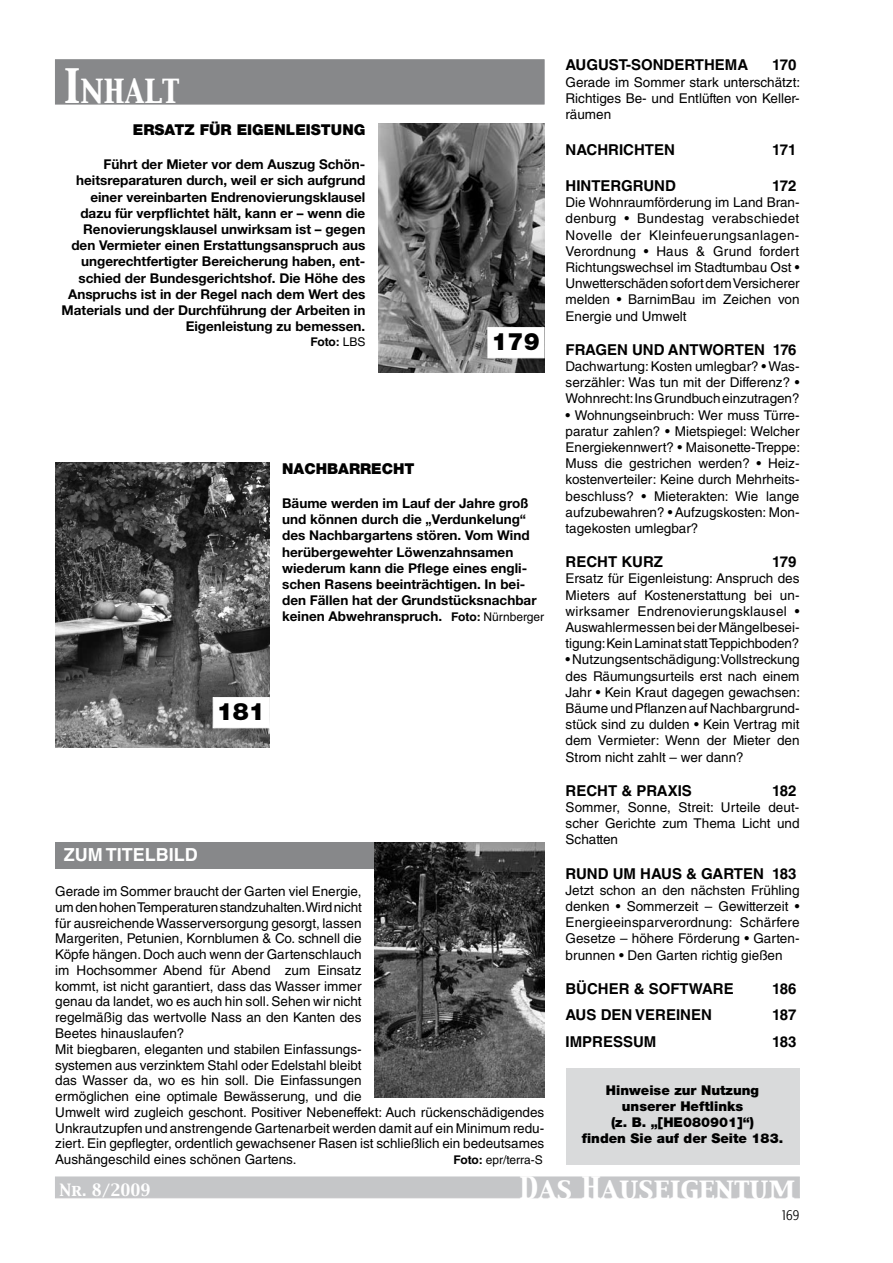
<style>
.page{position:relative;width:893px;height:1263px;background:#fff}
.page>*{position:absolute;margin:0;border:0;box-sizing:border-box;transform-origin:0 0}
.t1{font:29.4px "Capitals";color:#fff}
.t2{font:27.45px "Capitals";color:#fff}
.t3{font:900 24px "Helvetica Neue LT";color:#000}
.t4{font:700 18px "Helvetica LT Std";color:#fff}
.t5{font:700 15px "Helvetica LT Std";color:#000}
.t6{font:900 15px "Helvetica Neue LT";color:#000}
.t7{font:15px "Capitals";color:#fff}
.t8{font:300 condensed 15px "Formata";color:#000}
.t9{font:13.5px/16.2px "Helvetica LT Std";color:#000;text-align:justify}
.t10{font:700 13.5px/16.2px "Helvetica Neue LT";color:#000}
.t11{font:900 13.5px/16.2px "Helvetica Neue LT";color:#000;text-align:center}
.t12{font:12px "Helvetica LT Std";color:#000}
.t13{font:700 12px "Helvetica LT Std";color:#000}
.s1{font-size:42px}
.s2{font-weight:400}
.s3{font-weight:700}
</style>
<div class="page">
<div style="left:55px;top:1177px;width:744px;height:21px;background:#c5c6c8"></div>
<div style="left:55px;top:842px;width:348px;height:27px;background:#87888a"></div>
<img style="left:378px;top:123px;width:166px;height:249px">
<div style="left:488px;top:327px;width:56px;height:31px;background:#fff;border:1px solid #fff"></div>
<div style="left:55px;top:60px;width:489px;height:44px;background:#87888a"></div>
<img style="left:55px;top:462px;width:214px;height:285px">
<div style="left:213px;top:697px;width:57px;height:31px;background:#fff;border:1px solid #fff"></div>
<div style="left:566px;top:1068px;width:233px;height:97px;background:#d9dadb"></div>
<img style="left:374px;top:842px;width:170px;height:255px">
<h1 class="t1" style="left:64px;top:72px;width:117px"><span class="s1">I</span>nhalt</h1>
<p class="t6" style="left:133px;top:121px;width:234px">Ersatz für Eigenleistung</p>
<p class="t10" style="left:62px;top:156px;width:305px;text-align:right">Führt der Mieter vor dem Auszug Schön&shy;heitsreparaturen durch, weil er sich aufgrund einer vereinbarten Endrenovierungsklausel dazu für verpflichtet hält, kann er – wenn die Renovierungsklausel unwirksam ist – gegen den Vermieter einen Erstattungsanspruch aus ungerechtfertigter Bereicherung haben, ent&shy;schied der Bundesgerichtshof. Die Höhe des Anspruchs ist in der Regel nach dem Wert des Materials und der Durchführung der Arbeiten in Eigenleistung zu bemessen.</p>
<p class="t13" style="left:310px;top:334px;width:56px">FOTO: <span class="s2">LBS</span></p>
<h3 class="t3" style="left:492px;top:327px;width:50px">179</h3>
<p class="t6" style="left:282px;top:459px;width:134px">Nachbarrecht</p>
<p class="t10" style="left:282px;top:495px;width:256px">Bäume werden im Lauf der Jahre groß und können durch die „Verdunkelung“ des Nachbargartens stören. Vom Wind herübergewehter Löwenzahnsamen wiederum kann die Pflege eines engli&shy;schen Rasens beeinträchtigen. In bei&shy;den Fällen hat der Grundstücksnachbar keinen Abwehranspruch.</p>
<p class="t12" style="left:451px;top:610px;width:94px"><span class="s3">FOTO:</span> Nürnberger</p>
<h3 class="t3" style="left:217px;top:697px;width:50px">181</h3>
<h3 class="t4" style="left:64px;top:843px;width:136px">ZUM TITELBILD</h3>
<p class="t9" style="left:55px;top:883px;width:490px;line-height:15.8px;text-align:left">Gerade im Sommer braucht der Garten viel Energie,<br>um den hohen Temperaturen standzuhalten. Wird nicht<br>für ausreichende Wasserversorgung gesorgt, lassen<br>Margeriten, Petunien, Kornblumen &amp; Co. schnell die<br>Köpfe hängen. Doch auch wenn der Gartenschlauch<br>im Hochsommer Abend für Abend zum Einsatz<br>kommt, ist nicht garantiert, dass das Wasser immer<br>genau da landet, wo es auch hin soll. Sehen wir nicht<br>regelmäßig das wertvolle Nass an den Kanten des<br>Beetes hinauslaufen?<br>Mit biegbaren, eleganten und stabilen Einfassungs-<br>systemen aus verzinktem Stahl oder Edelstahl bleibt<br>das Wasser da, wo es hin soll. Die Einfassungen<br>ermöglichen eine optimale Bewässerung, und die<br>Umwelt wird zugleich geschont. Positiver Nebeneffekt: Auch rückenschädigendes Unkrautzupfen und anstrengende Gartenarbeit werden damit auf ein Minimum redu&shy;ziert. Ein gepflegter, ordentlich gewachsener Rasen ist schließlich ein bedeutsames Aushängeschild eines schönen Gartens.</p>
<p class="t12" style="left:454px;top:1153px;width:91px"><span class="s3">FOTO:</span> epr/terra-S</p>
<p class="t5" style="left:566px;top:56px;width:179px">AUGUST-SONDERTHEMA</p>
<p class="t5" style="left:772px;top:56px;width:26px">170</p>
<p class="t9" style="left:566px;top:74px;width:236px">Gerade im Sommer stark unterschätzt:<br>Richtiges Be- und Entlüften von Keller&shy;räumen</p>
<p class="t5" style="left:566px;top:140px;width:111px">NACHRICHTEN</p>
<p class="t5" style="left:772px;top:140px;width:26px">171</p>
<p class="t5" style="left:566px;top:176px;width:112px">HINTERGRUND</p>
<p class="t5" style="left:772px;top:176px;width:26px">172</p>
<p class="t9" style="left:566px;top:194px;width:236px">Die Wohnraumförderung im Land Bran&shy;denburg • Bundestag verabschiedet Novelle der Kleinfeuerungsanlagen-Verordnung • Haus &amp; Grund fordert Richtungswechsel im Stadtumbau Ost • Unwetterschäden sofort dem Versicherer melden • BarnimBau im Zeichen von Energie und Umwelt</p>
<p class="t5" style="left:566px;top:340px;width:232px">FRAGEN UND ANTWORTEN 176</p>
<p class="t9" style="left:566px;top:358px;width:235px">Dachwartung: Kosten umlegbar? • Was&shy;serzähler: Was tun mit der Differenz? • Wohnrecht: Ins Grundbuch einzutragen?</p>
<p class="t9" style="left:566px;top:407px;width:236px">• Wohnungseinbruch: Wer muss Türre&shy;paratur zahlen? • Mietspiegel: Welcher Energiekennwert? • Maisonette-Treppe:<br>Muss die gestrichen werden? • Heiz&shy;kostenverteiler: Keine durch Mehrheits&shy;beschluss? • Mieterakten: Wie lange aufzubewahren? • Aufzugskosten: Mon&shy;tagekosten umlegbar?</p>
<p class="t5" style="left:566px;top:553px;width:99px">RECHT KURZ</p>
<p class="t5" style="left:772px;top:553px;width:26px">179</p>
<p class="t9" style="left:566px;top:570px;width:236px">Ersatz für Eigenleistung: Anspruch des Mieters auf Kostenerstattung bei un&shy;wirksamer Endrenovierungsklausel • Auswahlermessen bei der Mängelbesei&shy;tigung: Kein Laminat statt Teppichboden?</p>
<p class="t9" style="left:566px;top:651px;width:236px">• Nutzungsentschädigung: Vollstreckung des Räumungsurteils erst nach einem Jahr • Kein Kraut dagegen gewachsen:<br>Bäume und Pflanzen auf Nachbargrund&shy;stück sind zu dulden • Kein Vertrag mit dem Vermieter: Wenn der Mieter den Strom nicht zahlt – wer dann?</p>
<p class="t5" style="left:566px;top:781px;width:128px">RECHT &amp; PRAXIS</p>
<p class="t5" style="left:772px;top:781px;width:26px">182</p>
<p class="t9" style="left:566px;top:799px;width:235px">Sommer, Sonne, Streit: Urteile deut&shy;scher Gerichte zum Thema Licht und Schatten</p>
<p class="t5" style="left:566px;top:864px;width:232px">RUND UM HAUS &amp; GARTEN 183</p>
<p class="t9" style="left:566px;top:882px;width:235px">Jetzt schon an den nächsten Frühling denken • Sommerzeit – Gewitterzeit • Energieeinsparverordnung: Schärfere Gesetze – höhere Förderung • Garten&shy;brunnen • Den Garten richtig gießen</p>
<p class="t5" style="left:566px;top:979px;width:170px">BÜCHER &amp; SOFTWARE</p>
<p class="t5" style="left:772px;top:979px;width:26px">186</p>
<p class="t5" style="left:566px;top:1006px;width:148px">AUS DEN VEREINEN</p>
<p class="t5" style="left:772px;top:1006px;width:26px">187</p>
<p class="t5" style="left:566px;top:1032px;width:92px">IMPRESSUM</p>
<p class="t5" style="left:772px;top:1032px;width:26px">183</p>
<p class="t11" style="left:582px;top:1082px;width:203px">Hinweise zur Nutzung unserer Heftlinks<br>(z. B. „[HE080901]“)<br>finden Sie auf der Seite 183.</p>
<p class="t7" style="left:60px;top:1179px;width:92px">Nr. 8/2009</p>
<h2 class="t2" style="left:520px;top:1169px;width:277px">Das Hauseigentum</h2>
<p class="t8" style="left:781px;top:1206px;width:20px">169</p>
</div>
